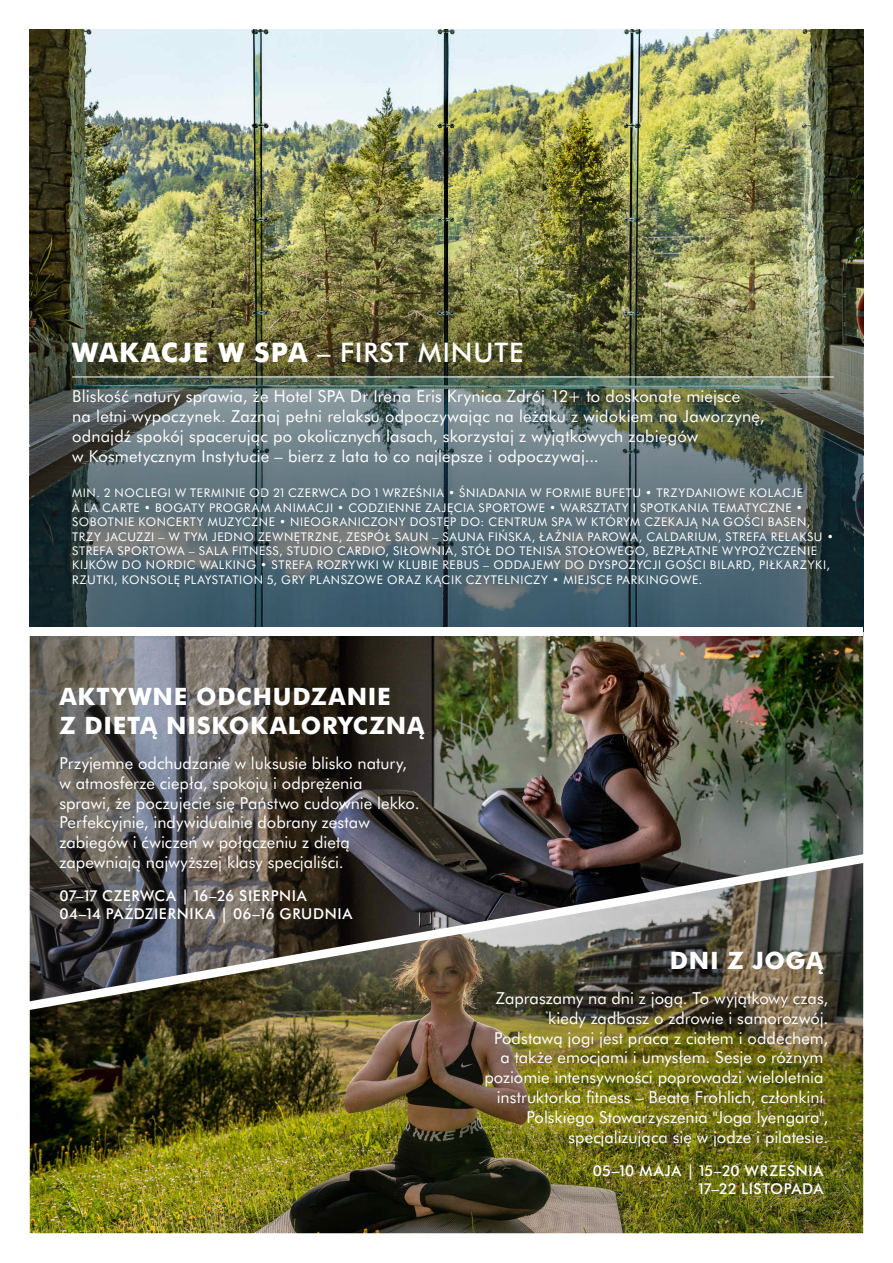
<style>
.page{position:relative;width:893px;height:1263px;background:#fff}
.page>*{position:absolute;margin:0;border:0;box-sizing:border-box;transform-origin:0 0}
.t1{font:500 27px "Futura BT";letter-spacing:.03em;color:#fff}
.t2{font:800 24px/28.8px "Futura BT";letter-spacing:.03em;color:#fff}
.t3{font:16.5px/19.8px "Futura BT";letter-spacing:.005em;color:#fff}
.t4{font:500 15px/18px "Futura BT";letter-spacing:.04em;color:#fff}
.t5{font:12px/14.4px "Futura BT";letter-spacing:.05em;color:#fff}
.s1{font-weight:800}
</style>
<div class="page">
<img style="left:30px;top:30px;width:833px;height:260px">
<img style="left:30px;top:636px;width:833px;height:212px">
<img style="left:30px;top:1016px;width:833px;height:217px">
<img style="left:29px;top:848px;width:835px;height:168px">
<img style="left:30px;top:290px;width:833px;height:337px">
<hr style="left:72px;top:377px;width:762px;height:1px;background:#fff">
<h1 class="t1" style="left:72px;top:333px;width:453px"><span class="s1">WAKACJE W SPA</span> – FIRST MINUTE</h1>
<p class="t3" style="left:72px;top:386px;width:694px">Bliskość natury sprawia, że Hotel SPA Dr Irena Eris Krynica Zdrój 12+ to doskonałe miejsce<br>na letni wypoczynek. Zaznaj pełni relaksu odpoczywając na leżaku z widokiem na Jaworzynę, odnajdź spokój spacerując po okolicznych lasach, skorzystaj z wyjątkowych zabiegów<br>w Kosmetycznym Instytucie – bierz z lata to co najlepsze i odpoczywaj...</p>
<p class="t5" style="left:72px;top:485px;width:763px">MIN. 2 NOCLEGI W TERMINIE OD 21 CZERWCA DO 1 WRZEŚNIA • ŚNIADANIA W FORMIE BUFETU • TRZYDANIOWE KOLACJE<br>À LA CARTE • BOGATY PROGRAM ANIMACJI • CODZIENNE ZAJĘCIA SPORTOWE • WARSZTATY I SPOTKANIA TEMATYCZNE • SOBOTNIE KONCERTY MUZYCZNE • NIEOGRANICZONY DOSTĘP DO: CENTRUM SPA W KTÓRYM CZEKAJĄ NA GOŚCI BASEN, TRZY JACUZZI – W TYM JEDNO ZEWNĘTRZNE, ZESPÓŁ SAUN – SAUNA FIŃSKA, ŁAŹNIA PAROWA, CALDARIUM, STREFA RELAKSU • STREFA SPORTOWA – SALA FITNESS, STUDIO CARDIO, SIŁOWNIA, STÓŁ DO TENISA STOŁOWEGO, BEZPŁATNE WYPOŻYCZENIE KIJKÓW DO NORDIC WALKING • STREFA ROZRYWKI W KLUBIE REBUS – ODDAJEMY DO DYSPOZYCJI GOŚCI BILARD, PIŁKARZYKI, RZUTKI, KONSOLĘ PLAYSTATION 5, GRY PLANSZOWE ORAZ KĄCIK CZYTELNICZY • MIEJSCE PARKINGOWE.</p>
<h2 class="t2" style="left:59px;top:681px;width:367px">AKTYWNE ODCHUDZANIE<br>Z DIETĄ NISKOKALORYCZNĄ</h2>
<p class="t3" style="left:59px;top:752px;width:362px">Przyjemne odchudzanie w luksusie blisko natury, w atmosferze ciepła, spokoju i odprężenia<br>sprawi, że poczujecie się Państwo cudownie lekko.<br>Perfekcyjnie, indywidualnie dobrany zestaw zabiegów i ćwiczeń w połączeniu z dietą zapewniają najwyższej klasy specjaliści.</p>
<p class="t4" style="left:59px;top:886px;width:294px">07–17 CZERWCA | 16–26 SIERPNIA<br>04–14 PAŹDZIERNIKA | 06–16 GRUDNIA</p>
<h2 class="t2" style="left:670px;top:945px;width:155px">DNI Z JOGĄ</h2>
<p class="t3" style="left:484px;top:987px;width:345px;text-align:right">Zapraszamy na dni z jogą. To wyjątkowy czas, kiedy zadbasz o zdrowie i samorozwój.<br>Podstawą jogi jest praca z ciałem i oddechem, a także emocjami i umysłem. Sesje o różnym poziomie intensywności poprowadzi wieloletnia instruktorka fitness – Beata Frohlich, członkini Polskiego Stowarzyszenia "Joga lyengara", specjalizująca się w jodze i pilatesie.</p>
<p class="t4" style="left:593px;top:1160px;width:232px;text-align:right">05–10 MAJA | 15–20 WRZEŚNIA<br>17–22 LISTOPADA</p>
</div>
